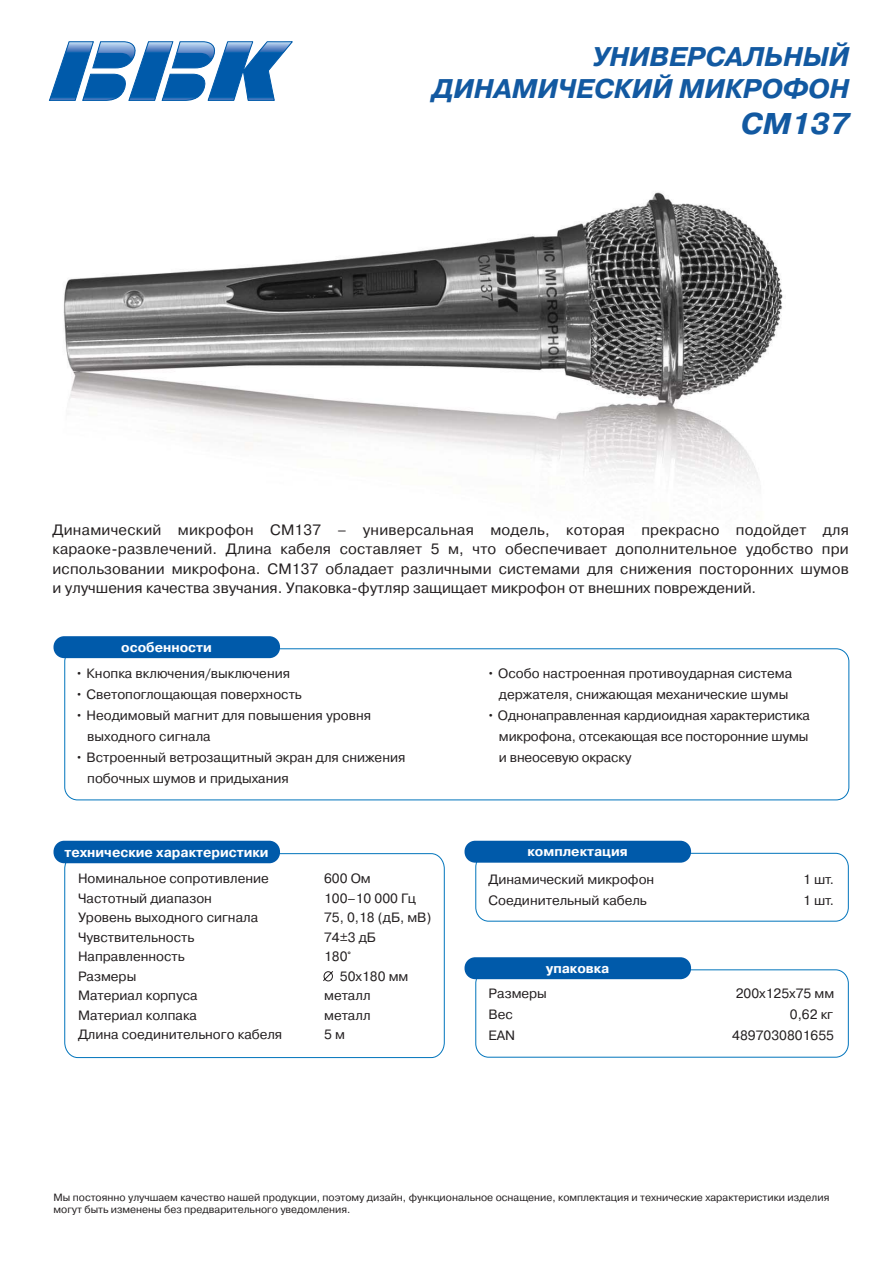
<style>
.page{position:relative;width:893px;height:1263px;background:#fff}
.page>*{position:absolute;margin:0;border:0;box-sizing:border-box;transform-origin:0 0}
.t1{font:italic 700 30px "Pragmatica C";color:#1259a1}
.t2{font:italic 700 27px/32.4px "Pragmatica C";color:#1259a1;text-align:right}
.t3{font:15px/19.5px "Pragmatica C";color:#231f20;text-align:justify}
.t4{font:700 13.8px "Pragmatica C";color:#fff}
.t5{font:13.5px/21px "Pragmatica C";color:#231f20}
.t6{font:700 13.5px "Pragmatica C";color:#fff}
.t7{font:10.5px/12.6px "Pragmatica C";color:#231f20}
</style>
<div class="page">
<img style="left:63px;top:192px;width:720px;height:290px">
<svg style="left:49px;top:41px;width:244px;height:60px"></svg>
<div style="left:64px;top:648px;width:785px;height:152px;border:1px solid #0074bc;border-radius:13px"></div>
<div style="left:54px;top:636px;width:226px;height:22px;background:#005aaa;border-radius:11px"></div>
<svg style="left:64px;top:853px;width:381px;height:205px"></svg>
<div style="left:54px;top:841px;width:226px;height:22px;background:#005aaa;border-radius:11px"></div>
<div style="left:475px;top:853px;width:374px;height:68px;border:1px solid #0074bc;border-radius:13px"></div>
<div style="left:465px;top:841px;width:226px;height:22px;background:#005aaa;border-radius:11px"></div>
<div style="left:475px;top:969px;width:374px;height:88px;border:1px solid #0074bc;border-radius:13px"></div>
<div style="left:465px;top:957px;width:226px;height:22px;background:#005aaa;border-radius:11px"></div>
<h2 class="t2" style="left:432px;top:40px;width:419px">УНИВЕРСАЛЬНЫЙ<br>ДИНАМИЧЕСКИЙ МИКРОФОН</h2>
<h1 class="t1" style="left:741px;top:107px;width:110px">CM137</h1>
<p class="t3" style="left:53px;top:521px;width:798px">Динамический микрофон CM137 – универсальная модель, которая прекрасно подойдет для караоке-развлечений. Длина кабеля составляет 5 м, что обеспечивает дополнительное удобство при использовании микрофона. CM137 обладает различными системами для снижения посторонних шумов и улучшения качества звучания. Упаковка-футляр защищает микрофон от внешних повреждений.</p>
<p class="t6" style="left:121px;top:639px;width:92px">особенности</p>
<p class="t5" style="left:75px;top:665px;width:216px">• Кнопка включения/выключения</p>
<p class="t5" style="left:75px;top:686px;width:228px">• Светопоглощающая поверхность</p>
<p class="t5" style="left:87px;top:707px;width:285px;text-indent:-12px">• Неодимовый магнит для повышения уровня выходного сигнала</p>
<p class="t5" style="left:87px;top:749px;width:320px;text-indent:-12px">• Встроенный ветрозащитный экран для снижения побочных шумов и придыхания</p>
<p class="t4" style="left:64px;top:844px;width:206px">технические характеристики</p>
<p class="t5" style="left:78px;top:870px;width:192px">Номинальное сопротивление</p>
<p class="t5" style="left:324px;top:870px;width:48px">600 Ом</p>
<p class="t5" style="left:78px;top:889px;width:135px">Частотный диапазон</p>
<p class="t5" style="left:324px;top:889px;width:93px">100–10 000 Гц</p>
<p class="t5" style="left:78px;top:909px;width:182px">Уровень выходного сигнала</p>
<p class="t5" style="left:324px;top:909px;width:109px">75, 0,18 (дБ, мВ)</p>
<p class="t5" style="left:78px;top:928px;width:118px">Чувствительность</p>
<p class="t5" style="left:324px;top:928px;width:53px">74±3 дБ</p>
<p class="t5" style="left:78px;top:948px;width:108px">Направленность</p>
<p class="t5" style="left:324px;top:948px;width:29px">180°</p>
<p class="t5" style="left:78px;top:967px;width:60px">Размеры</p>
<p class="t5" style="left:340px;top:967px;width:70px">50x180 мм</p>
<p class="t5" style="left:78px;top:987px;width:121px">Материал корпуса</p>
<p class="t5" style="left:324px;top:987px;width:48px">металл</p>
<p class="t5" style="left:78px;top:1006px;width:121px">Материал колпака</p>
<p class="t5" style="left:324px;top:1006px;width:48px">металл</p>
<p class="t5" style="left:78px;top:1026px;width:206px">Длина соединительного кабеля</p>
<p class="t5" style="left:324px;top:1026px;width:22px">5 м</p>
<p class="t5" style="left:487px;top:665px;width:307px;text-align:center">• Особо настроенная противоударная система держателя, снижающая механические шумы</p>
<p class="t5" style="left:499px;top:707px;width:313px;text-indent:-12px">• Однонаправленная кардиоидная характеристика микрофона, отсекающая все посторонние шумы и внеосевую окраску</p>
<p class="t6" style="left:527px;top:844px;width:102px">комплектация</p>
<p class="t5" style="left:489px;top:870px;width:167px">Динамический микрофон</p>
<p class="t5" style="left:803px;top:870px;width:33px">1 шт.</p>
<p class="t5" style="left:489px;top:891px;width:160px">Соединительный кабель</p>
<p class="t5" style="left:803px;top:891px;width:33px">1 шт.</p>
<p class="t6" style="left:546px;top:960px;width:65px">упаковка</p>
<p class="t5" style="left:489px;top:984px;width:60px">Размеры</p>
<p class="t5" style="left:736px;top:984px;width:100px">200x125x75 мм</p>
<p class="t5" style="left:489px;top:1005px;width:26px">Вес</p>
<p class="t5" style="left:790px;top:1005px;width:45px">0,62 кг</p>
<p class="t5" style="left:489px;top:1026px;width:28px">EAN</p>
<p class="t5" style="left:732px;top:1026px;width:103px">4897030801655</p>
<p class="t7" style="left:54px;top:1192px;width:777px">Мы постоянно улучшаем качество нашей продукции, поэтому дизайн, функциональное оснащение, комплектация и технические характеристики изделия могут быть изменены без предварительного уведомления.</p>
</div>
